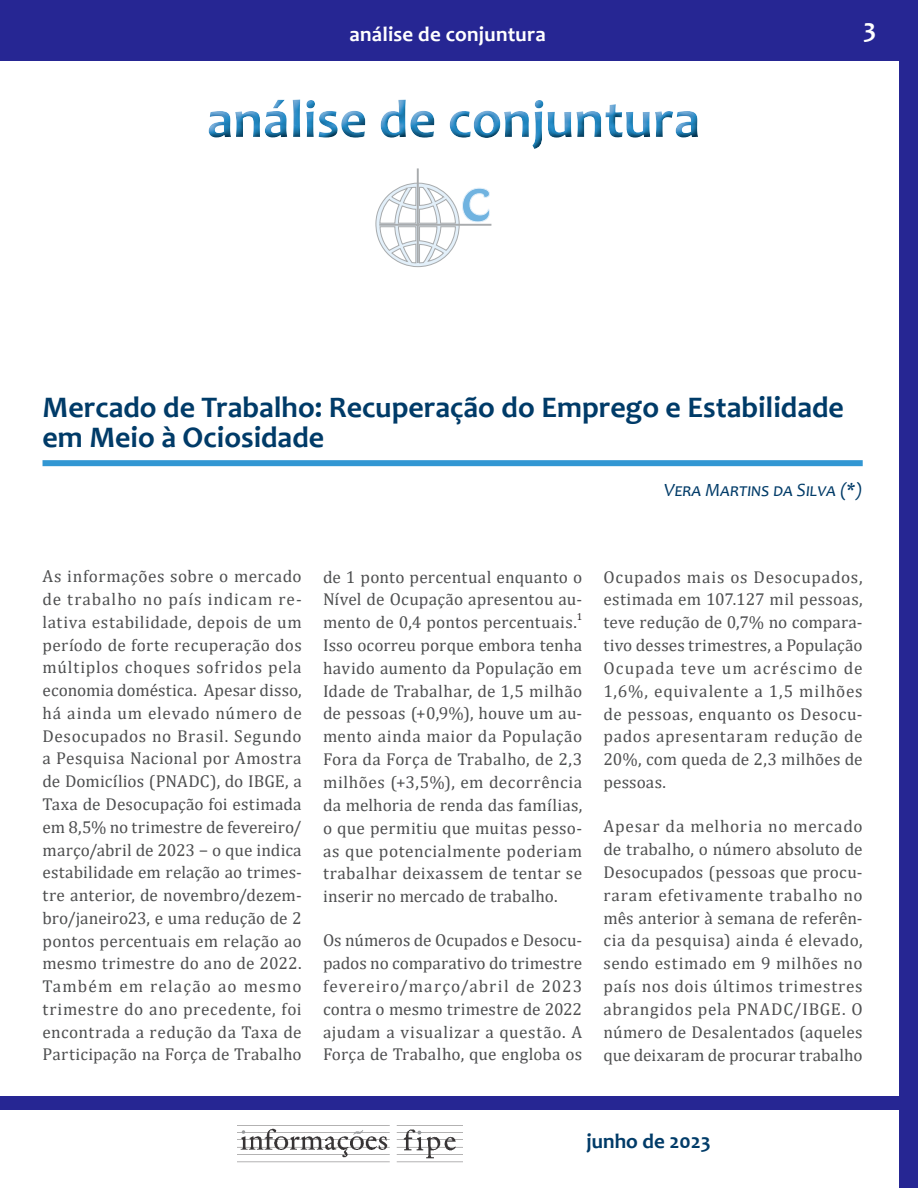
<style>
.page{position:relative;width:918px;height:1188px;background:#fff}
.page>*{position:absolute;margin:0;border:0;box-sizing:border-box;transform-origin:0 0}
.t1{font:700 30px/30.3px "Candara";color:#003b68}
.t2{font:700 27px "Candara";color:#fff}
.t3{font:700 21px "Candara";letter-spacing:.01em;color:#fff}
.t4{font:700 21px "Candara";color:#003b68}
.t5{font:italic 18.75px "Candara";color:#003b68}
.t6{font:17.25px/22.8px "Cambria";letter-spacing:.015em;color:#4e4f50;text-align:justify}
.t7{font:10.05px "Cambria";color:#231f20}
</style>
<div class="page">
<div style="left:899px;top:0;width:19px;height:1188px;background:#262693"></div>
<div style="left:0;top:0;width:918px;height:61px;background:#262693"></div>
<img style="left:238px;top:1128px;width:225px;height:35px">
<div style="left:0;top:1097px;width:918px;height:13px;background:#262693"></div>
<hr style="left:417px;top:168px;width:2px;height:95px;background:#a8abad">
<svg style="left:375px;top:182px;width:116px;height:86px"></svg>
<div style="left:199px;top:97px;width:508px;height:61px;background:#003b68;opacity:.67"></div>
<div style="left:43px;top:460px;width:820px;height:6px;background:#3297d3"></div>
<p class="t3" style="left:350px;top:21px;width:198px">análise de conjuntura</p>
<h2 class="t2" style="left:863px;top:11px;width:14px">3</h2>
<h1 class="t1" style="left:43px;top:392px;width:803px">Mercado de Trabalho: Recuperação do Emprego e Estabilidade em Meio à Ociosidade</h1>
<p class="t5" style="left:664px;top:478px;width:200px">Vera Martins da Silva (*)</p>
<p class="t6" style="left:43px;top:565px;width:261px">As informações sobre o mercado de trabalho no país indicam re&shy;lativa estabilidade, depois de um período de forte recuperação dos múltiplos choques sofridos pela economia doméstica. Apesar disso, há ainda um elevado número de Desocupados no Brasil. Segundo a Pesquisa Nacional por Amostra de Domicílios (PNADC), do IBGE, a Taxa de Desocupação foi estimada em 8,5% no trimestre de fevereiro/ março/abril de 2023 − o que indica estabilidade em relação ao trimes&shy;tre anterior, de novembro/dezem&shy;bro/janeiro23, e uma redução de 2 pontos percentuais em relação ao mesmo trimestre do ano de 2022.<br>Também em relação ao mesmo trimestre do ano precedente, foi encontrada a redução da Taxa de Participação na Força de Trabalho</p>
<p class="t6" style="left:323px;top:565px;width:261px">de 1 ponto percentual enquanto o Nível de Ocupação apresentou au&shy;mento de 0,4 pontos percentuais.</p>
<p class="t7" style="left:577px;top:610px;width:7px">1</p>
<p class="t6" style="left:323px;top:634px;width:261px">Isso ocorreu porque embora tenha havido aumento da População em Idade de Trabalhar, de 1,5 milhão de pessoas (+0,9%), houve um au&shy;mento ainda maior da População Fora da Força de Trabalho, de 2,3 milhões (+3,5%), em decorrência da melhoria de renda das famílias, o que permitiu que muitas pesso&shy;as que potencialmente poderiam trabalhar deixassem de tentar se inserir no mercado de trabalho.</p>
<p class="t6" style="left:323px;top:929px;width:261px">Os números de Ocupados e Desocu&shy;pados no comparativo do trimestre fevereiro/março/abril de 2023 contra o mesmo trimestre de 2022 ajudam a visualizar a questão. A Força de Trabalho, que engloba os</p>
<p class="t6" style="left:603px;top:565px;width:261px">Ocupados mais os Desocupados, estimada em 107.127 mil pessoas, teve redução de 0,7% no compara&shy;tivo desses trimestres, a População Ocupada teve um acréscimo de 1,6%, equivalente a 1,5 milhões de pessoas, enquanto os Desocu&shy;pados apresentaram redução de 20%, com queda de 2,3 milhões de pessoas.</p>
<p class="t6" style="left:603px;top:815px;width:261px">Apesar da melhoria no mercado de trabalho, o número absoluto de Desocupados (pessoas que procu&shy;raram efetivamente trabalho no mês anterior à semana de referên&shy;cia da pesquisa) ainda é elevado, sendo estimado em 9 milhões no país nos dois últimos trimestres abrangidos pela PNADC/IBGE. O número de Desalentados (aqueles que deixaram de procurar trabalho</p>
<p class="t4" style="left:587px;top:1128px;width:126px">junho de 2023</p>
</div>
